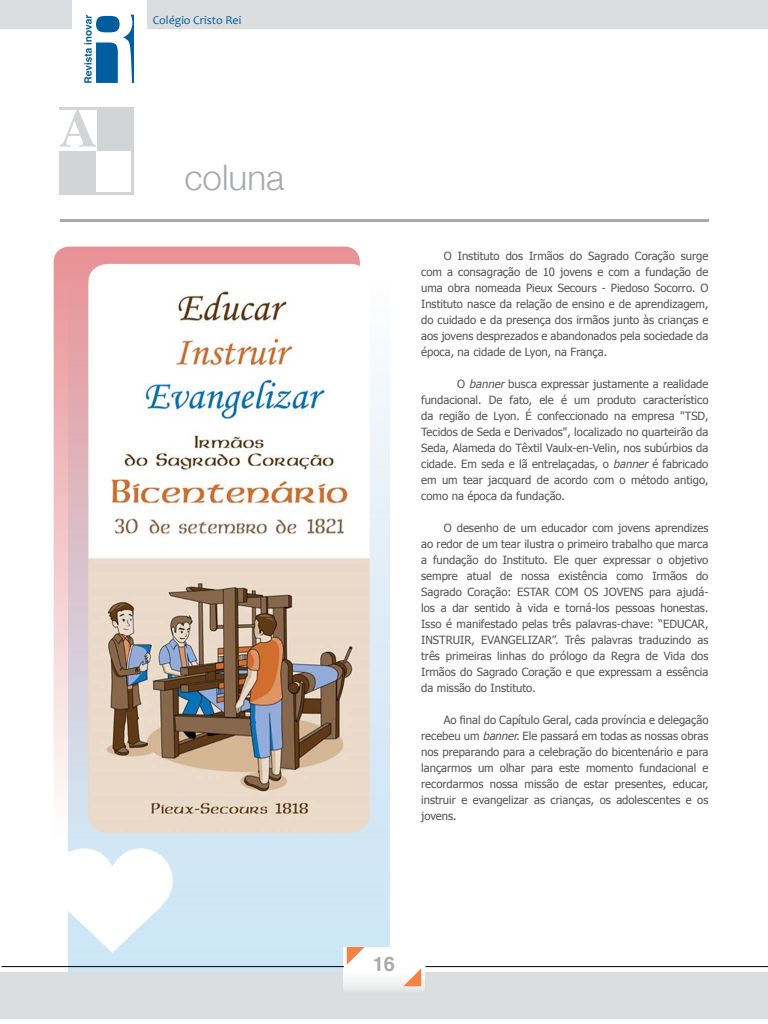
<style>
.page{position:relative;width:768px;height:1024px;background:#fff}
.page>*{position:absolute;margin:0;border:0;box-sizing:border-box;transform-origin:0 0}
.t1{font:300 35px "Helvetica Neue";color:#a7a9ac}
.t2{font:700 20px "Helvetica";color:#a7a9ac}
.t3{font:12px "Candara";color:#005e9e}
.t4{font:11.3px/16px "Tahoma";color:#545456;text-align:justify}
.s1{font-style:italic}
</style>
<div class="page">
<div style="left:54px;top:247px;width:306px;height:633px;background:linear-gradient(to bottom,#e89194,#fff);border-radius:16px"></div>
<svg style="left:68px;top:251px;width:322px;height:721px;background:#d7dbe7"></svg>
<svg style="left:54px;top:848px;width:119px;height:105px"></svg>
<img style="left:88px;top:264px;width:282px;height:569px">
<div style="left:0;top:972px;width:768px;height:47px;background:#dcddde"></div>
<div style="left:343px;top:948px;width:81px;height:48px;background:linear-gradient(to bottom,#fff,#e6e6e6)"></div>
<div style="left:0;top:0;width:768px;height:28px;background:#dcddde"></div>
<div style="left:73px;top:0;width:74px;height:96px;background:#fff"></div>
<svg style="left:347px;top:947px;width:18px;height:18px"></svg>
<svg style="left:403px;top:968px;width:18px;height:18px"></svg>
<hr style="left:426px;top:966px;width:342px;height:1px;background:#000">
<hr style="left:2px;top:966px;width:342px;height:1px;background:#000">
<svg style="left:84px;top:15px;width:50px;height:68px"></svg>
<hr style="left:60px;top:220px;width:648px;height:2px;background:#a7a9ac">
<div style="left:60px;top:107px;width:74px;height:88px;background:#d3d4d5"></div>
<div style="left:60px;top:110px;width:37px;height:40px;background:#fff"></div>
<div style="left:97px;top:151px;width:34px;height:41px;background:#fff"></div>
<svg style="left:60px;top:110px;width:36px;height:37px"></svg>
<p class="t3" style="left:153px;top:13px;width:90px">Colégio Cristo Rei</p>
<h1 class="t1" style="left:184px;top:149px;width:101px">coluna</h1>
<p class="t4" style="left:421px;top:247px;width:289px;text-indent:23px">O Instituto dos Irmãos do Sagrado Coração surge com a consagração de 10 jovens e com a fundação de uma obra nomeada Pieux Secours - Piedoso Socorro. O Instituto nasce da relação de ensino e de aprendizagem, do cuidado e da presença dos irmãos junto às crianças e aos jovens desprezados e abandonados pela sociedade da época, na cidade de Lyon, na França.</p>
<p class="t4" style="left:421px;top:375px;width:289px;text-indent:36px">O <span class="s1">banner</span> busca expressar justamente a realidade fundacional. De fato, ele é um produto característico da região de Lyon. É confeccionado na empresa "TSD, Tecidos de Seda e Derivados", localizado no quarteirão da Seda, Alameda do Têxtil Vaulx-en-Velin, nos subúrbios da cidade. Em seda e lã entrelaçadas, o <span class="s1">banner</span> é fabricado em um tear jacquard de acordo com o método antigo, como na época da fundação.</p>
<p class="t4" style="left:421px;top:519px;width:289px;text-indent:23px">O desenho de um educador com jovens aprendizes ao redor de um tear ilustra o primeiro trabalho que marca a fundação do Instituto. Ele quer expressar o objetivo sempre atual de nossa existência como Irmãos do Sagrado Coração: ESTAR COM OS JOVENS para ajudá&shy;los a dar sentido à vida e torná-los pessoas honestas.<br>Isso é manifestado pelas três palavras-chave: “EDUCAR, INSTRUIR, EVANGELIZAR”. Três palavras traduzindo as três primeiras linhas do prólogo da Regra de Vida dos Irmãos do Sagrado Coração e que expressam a essência da missão do Instituto.</p>
<p class="t4" style="left:421px;top:711px;width:289px;text-indent:23px">Ao final do Capítulo Geral, cada província e delegação recebeu um <span class="s1">banner.</span>Ele passará em todas as nossas obras nos preparando para a celebração do bicentenário e para lançarmos um olhar para este momento fundacional e recordarmos nossa missão de estar presentes, educar, instruir e evangelizar as crianças, os adolescentes e os jovens.</p>
<h2 class="t2" style="left:373px;top:948px;width:24px">16</h2>
</div>
